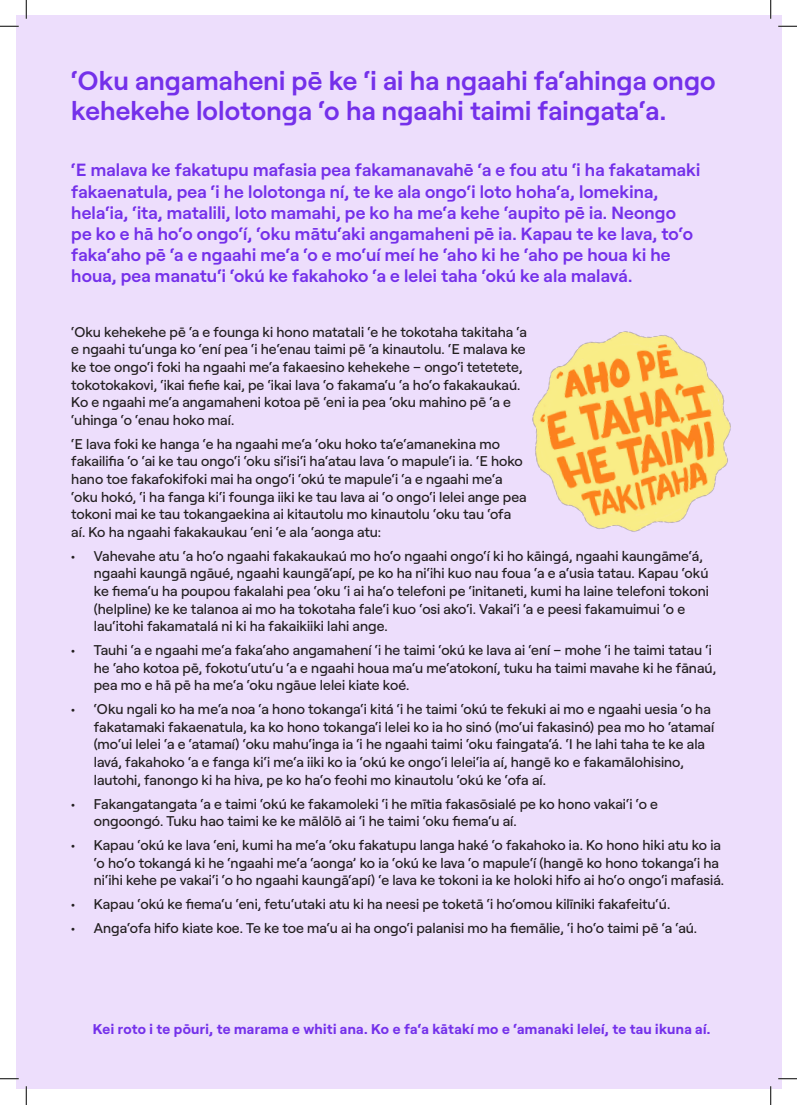
<style>
.page{position:relative;width:797px;height:1105px;background:#fff}
.page>*{position:absolute;margin:0;border:0;box-sizing:border-box;transform-origin:0 0}
.t1{font:600 26.5px/30px "Roobert";letter-spacing:.005em;color:#7430ea}
.t2{font:600 17.62px/21.1px "Roobert";letter-spacing:.01em;color:#7430ea}
.t3{font:500 14.12px/17.6px "Roobert";color:#231f20}
.t4{font:700 14.12px "Roobert";letter-spacing:.02em;color:#7430ea}
</style>
<div class="page">
<div style="left:16px;top:16px;width:765px;height:1073px;background:#eddefc"></div>
<img style="left:532px;top:331px;width:199px;height:201px">
<svg style="left:0;top:25px;width:19px;height:2px"></svg>
<svg style="left:778px;top:25px;width:19px;height:2px"></svg>
<svg style="left:0;top:1078px;width:19px;height:1px"></svg>
<svg style="left:778px;top:1078px;width:19px;height:1px"></svg>
<svg style="left:25px;top:0;width:2px;height:19px"></svg>
<svg style="left:25px;top:1086px;width:2px;height:19px"></svg>
<svg style="left:770px;top:0;width:1px;height:19px"></svg>
<svg style="left:770px;top:1086px;width:1px;height:19px"></svg>
<p class="t1" style="left:71px;top:63px;width:646px">‘Oku angamaheni pē ke ‘i ai ha ngaahi fa‘ahinga ongo kehekehe lolotonga ‘o ha ngaahi taimi faingata‘a.</p>
<p class="t2" style="left:71px;top:158px;width:630px">‘E malava ke fakatupu mafasia pea fakamanavahē ‘a e fou atu ‘i ha fakatamaki fakaenatula, pea ‘i he lolotonga ní, te ke ala ongo‘i loto hoha‘a, lomekina, hela‘ia, ‘ita, matalili, loto mamahi, pe ko ha me‘a kehe ‘aupito pē ia. Neongo pe ko e hā ho‘o ongo‘í, ‘oku mātu‘aki angamaheni pē ia. Kapau te ke lava, to‘o faka‘aho pē ‘a e ngaahi me‘a ‘o e mo‘uí meí he ‘aho ki he ‘aho pe houa ki he houa, pea manatu‘i ‘okú ke fakahoko ‘a e lelei taha ‘okú ke ala malavá.</p>
<p class="t3" style="left:71px;top:322px;width:457px">‘Oku kehekehe pē ‘a e founga ki hono matatali ‘e he tokotaha takitaha ‘a e ngaahi tu‘unga ko ‘ení pea ‘i he‘enau taimi pē ‘a kinautolu. ‘E malava ke ke toe ongo‘i foki ha ngaahi me‘a fakaesino kehekehe – ongo‘i tetetete, tokotokakovi, ‘ikai fiefie kai, pe ‘ikai lava ‘o fakama‘u ‘a ho‘o fakakaukaú.<br>Ko e ngaahi me‘a angamaheni kotoa pē ‘eni ia pea ‘oku mahino pē ‘a e ‘uhinga ‘o ‘enau hoko maí.</p>
<p class="t3" style="left:71px;top:434px;width:457px">‘E lava foki ke hanga ‘e ha ngaahi me‘a ‘oku hoko ta‘e‘amanekina mo fakailifia ‘o ‘ai ke tau ongo‘i ‘oku si‘isi‘i ha‘atau lava ‘o mapule‘i ia. ‘E hoko hano toe fakafokifoki mai ha ongo‘i ‘okú te mapule‘i ‘a e ngaahi me‘a ‘oku hokó, ‘i ha fanga ki‘i founga iiki ke tau lava ai ‘o ongo‘i lelei ange pea tokoni mai ke tau tokangaekina ai kitautolu mo kinautolu ‘oku tau ‘ofa aí. Ko ha ngaahi fakakaukau ‘eni ‘e ala ‘aonga atu:</p>
<p class="t3" style="left:94px;top:546px;width:616px;text-indent:-22px">• Vahevahe atu ‘a ho‘o ngaahi fakakaukaú mo ho‘o ngaahi ongo‘í ki ho kāingá, ngaahi kaungāme‘á, ngaahi kaungā ngāué, ngaahi kaungā‘apí, pe ko ha ni‘ihi kuo nau foua ‘a e a‘usia tatau. Kapau ‘okú ke fiema‘u ha poupou fakalahi pea ‘oku ‘i ai ha‘o telefoni pe ‘initaneti, kumi ha laine telefoni tokoni (helpline) ke ke talanoa ai mo ha tokotaha fale‘i kuo ‘osi ako‘i. Vakai‘i ‘a e peesi fakamuimui ‘o e lau‘itohi fakamatalá ni ki ha fakaikiiki lahi ange.</p>
<p class="t3" style="left:94px;top:640px;width:623px;text-indent:-22px">• Tauhi ‘a e ngaahi me‘a faka‘aho angamahení ‘i he taimi ‘okú ke lava ai ‘ení – mohe ‘i he taimi tatau ‘i he ‘aho kotoa pē, fokotu‘utu‘u ‘a e ngaahi houa ma‘u me‘atokoní, tuku ha taimi mavahe ki he fānaú, pea mo e hā pē ha me‘a ‘oku ngāue lelei kiate koé.</p>
<p class="t3" style="left:94px;top:699px;width:622px;text-indent:-22px">• ‘Oku ngali ko ha me‘a noa ‘a hono tokanga‘i kitá ‘i he taimi ‘okú te fekuki ai mo e ngaahi uesia ‘o ha fakatamaki fakaenatula, ka ko hono tokanga‘i lelei ko ia ho sinó (mo‘ui fakasinó) pea mo ho ‘atamaí (mo‘ui lelei ‘a e ‘atamaí) ‘oku mahu‘inga ia ‘i he ngaahi taimi ‘oku faingata‘á. ‘I he lahi taha te ke ala lavá, fakahoko ‘a e fanga ki‘i me‘a iiki ko ia ‘okú ke ongo‘i lelei‘ia aí, hangē ko e fakamālohisino, lautohi, fanongo ki ha hiva, pe ko ha‘o feohi mo kinautolu ‘okú ke ‘ofa aí.</p>
<p class="t3" style="left:94px;top:794px;width:566px;text-indent:-22px">• Fakangatangata ‘a e taimi ‘okú ke fakamoleki ‘i he mītia fakasōsialé pe ko hono vakai‘i ‘o e ongoongó. Tuku hao taimi ke ke mālōlō ai ‘i he taimi ‘oku fiema‘u aí.</p>
<p class="t3" style="left:94px;top:835px;width:632px;text-indent:-22px">• Kapau ‘okú ke lava ‘eni, kumi ha me‘a ‘oku fakatupu langa haké ‘o fakahoko ia. Ko hono hiki atu ko ia ‘o ho‘o tokangá ki he ‘ngaahi me‘a ‘aonga’ ko ia ‘okú ke lava ‘o mapule‘í (hangē ko hono tokanga‘i ha ni‘ihi kehe pe vakai‘i ‘o ho ngaahi kaungā‘apí) ‘e lava ke tokoni ia ke holoki hifo ai ho‘o ongo‘i mafasiá.</p>
<p class="t3" style="left:71px;top:894px;width:600px">• Kapau ‘okú ke fiema‘u ‘eni, fetu‘utaki atu ki ha neesi pe toketā ‘i ho‘omou kilīniki fakafeitu‘ú.</p>
<p class="t3" style="left:71px;top:918px;width:627px">• Anga‘ofa hifo kiate koe. Te ke toe ma‘u ai ha ongo‘i palanisi mo ha fiemālie, ‘i ho‘o taimi pē ‘a ‘aú.</p>
<p class="t4" style="left:93px;top:1018px;width:619px">Kei roto i te pōuri, te marama e whiti ana. Ko e fa‘a kātakí mo e ‘amanaki leleí, te tau ikuna aí.</p>
</div>
